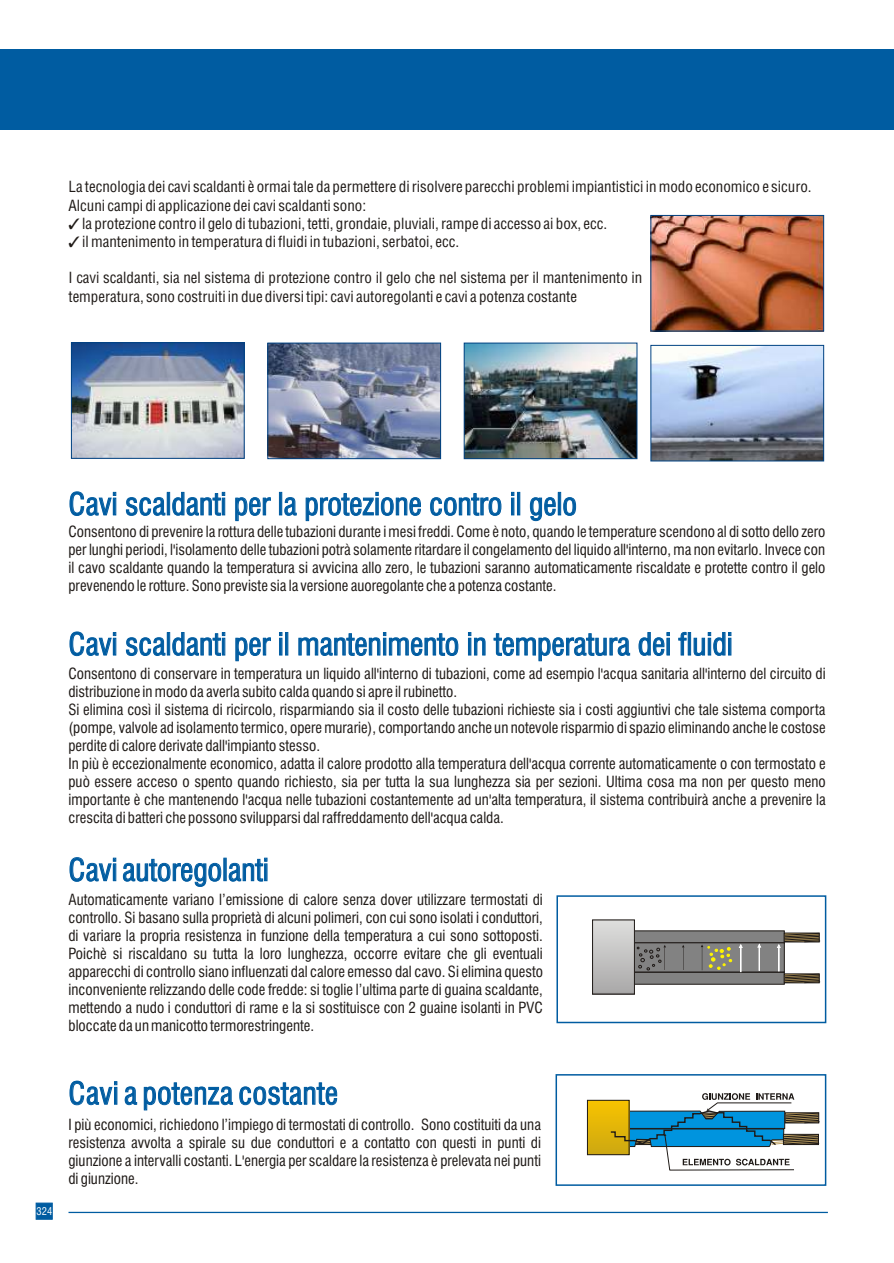
<style>
.page{position:relative;width:894px;height:1263px;background:#fff}
.page>*{position:absolute;margin:0;border:0;box-sizing:border-box;transform-origin:0 0}
.t1{font:30px "Swis 721 Cn BT";color:#005ca1}
.t2{font:15px/18px "Swis 721 Cn BT";color:#1f1a17;text-align:justify}
.t3{font:15px/18.1px "Switzerland Condensed";color:#1f1a17}
.t4{font:10.5px "Swis 721 Cn BT";color:#fff}
</style>
<div class="page">
<div style="left:0;top:49px;width:894px;height:81px;background:#005ca1"></div>
<div style="left:556px;top:895px;width:270px;height:128px;border:2px solid #005ca1"></div>
<div style="left:556px;top:1074px;width:270px;height:112px;background:#fff;border:2px solid #005ca1"></div>
<div style="left:587px;top:1100px;width:42px;height:55px;background:linear-gradient(to bottom,#f9c300,#cca812)"></div>
<div style="left:587px;top:1100px;width:42px;height:55px;border:1px solid #1f1a17"></div>
<svg style="left:609px;top:1093px;width:211px;height:77px"></svg>
<div style="left:614px;top:931px;width:170px;height:12px;background:#828282;border:1px solid #1f1a17"></div>
<div style="left:614px;top:972px;width:171px;height:12px;background:#828282;border:1px solid #1f1a17"></div>
<div style="left:634px;top:943px;width:151px;height:29px;background:#828282;border:1px solid #1f1a17"></div>
<div style="left:593px;top:920px;width:41px;height:74px;background:linear-gradient(to bottom,#dededd,#aaa9a9)"></div>
<div style="left:592px;top:920px;width:43px;height:74px;border:1px solid #1f1a17"></div>
<svg style="left:682px;top:945px;width:3px;height:25px"></svg>
<svg style="left:739px;top:944px;width:4px;height:28px"></svg>
<svg style="left:757px;top:944px;width:4px;height:27px"></svg>
<svg style="left:777px;top:933px;width:43px;height:50px"></svg>
<svg style="left:637px;top:945px;width:29px;height:25px"></svg>
<svg style="left:701px;top:945px;width:31px;height:25px"></svg>
<img style="left:73px;top:344px;width:170px;height:113px">
<div style="left:71px;top:342px;width:174px;height:117px;border:1px solid #004282"></div>
<img style="left:269px;top:345px;width:170px;height:112px">
<div style="left:267px;top:343px;width:174px;height:116px;border:1px solid #004282"></div>
<img style="left:652px;top:217px;width:170px;height:112px">
<div style="left:650px;top:215px;width:174px;height:116px;border:1px solid #004282"></div>
<img style="left:652px;top:347px;width:170px;height:112px">
<div style="left:650px;top:345px;width:174px;height:116px;border:1px solid #004282"></div>
<img style="left:466px;top:345px;width:169px;height:112px">
<div style="left:464px;top:343px;width:173px;height:116px;border:1px solid #004282"></div>
<hr style="left:69px;top:1212px;width:759px;height:1px;background:#005ca1">
<div style="left:36px;top:1203px;width:16px;height:16px;background:#005ca1;border:1px solid #005ca1"></div>
<p class="t3" style="left:69px;top:180px;width:745px">La tecnologia dei cavi scaldanti è ormai tale da permettere di risolvere parecchi problemi impiantistici in modo economico e sicuro.</p>
<p class="t3" style="left:69px;top:198px;width:299px">Alcuni campi di applicazione dei cavi scaldanti sono:</p>
<p class="t3" style="left:82px;top:216px;width:526px">la protezione contro il gelo di tubazioni, tetti, grondaie, pluviali, rampe di accesso ai box, ecc.</p>
<p class="t3" style="left:82px;top:234px;width:378px">il mantenimento in temperatura di fluidi in tubazioni, serbatoi, ecc.</p>
<p class="t3" style="left:69px;top:271px;width:575px">I cavi scaldanti, sia nel sistema di protezione contro il gelo che nel sistema per il mantenimento in temperatura, sono costruiti in due diversi tipi: cavi autoregolanti e cavi a potenza costante</p>
<h1 class="t1" style="left:69px;top:492px;width:510px">Cavi scaldanti per la protezione contro il gelo</h1>
<p class="t2" style="left:69px;top:524px;width:758px">Consentono di prevenire la rottura delle tubazioni durante i mesi freddi. Come è noto, quando le temperature scendono al di sotto dello zero per lunghi periodi, l'isolamento delle tubazioni potrà solamente ritardare il congelamento del liquido all'interno, ma non evitarlo. Invece con il cavo scaldante quando la temperatura si avvicina allo zero, le tubazioni saranno automaticamente riscaldate e protette contro il gelo prevenendo le rotture. Sono previste sia la versione auoregolante che a potenza costante.</p>
<h1 class="t1" style="left:69px;top:632px;width:666px">Cavi scaldanti per il mantenimento in temperatura dei fluidi</h1>
<p class="t2" style="left:69px;top:666px;width:759px;text-align:left">Consentono di conservare in temperatura un liquido all'interno di tubazioni, come ad esempio l'acqua sanitaria all'interno del circuito di distribuzione in modo da averla subito calda quando si apre il rubinetto.<br>Si elimina così il sistema di ricircolo, risparmiando sia il costo delle tubazioni richieste sia i costi aggiuntivi che tale sistema comporta (pompe, valvole ad isolamento termico, opere murarie), comportando anche un notevole risparmio di spazio eliminando anche le costose perdite di calore derivate dall'impianto stesso.<br>In più è eccezionalmente economico, adatta il calore prodotto alla temperatura dell'acqua corrente automaticamente o con termostato e può essere acceso o spento quando richiesto, sia per tutta la sua lunghezza sia per sezioni. Ultima cosa ma non per questo meno importante è che mantenendo l'acqua nelle tubazioni costantemente ad un'alta temperatura, il sistema contribuirà anche a prevenire la crescita di batteri che possono svilupparsi dal raffreddamento dell'acqua calda.</p>
<h1 class="t1" style="left:69px;top:858px;width:202px">Cavi autoregolanti</h1>
<p class="t2" style="left:69px;top:893px;width:476px">Automaticamente variano l’emissione di calore senza dover utilizzare termostati di controllo. Si basano sulla proprietà di alcuni polimeri, con cui sono isolati i conduttori, di variare la propria resistenza in funzione della temperatura a cui sono sottoposti.<br>Poichè si riscaldano su tutta la loro lunghezza, occorre evitare che gli eventuali apparecchi di controllo siano influenzati dal calore emesso dal cavo. Si elimina questo inconveniente relizzando delle code fredde: si toglie l’ultima parte di guaina scaldante, mettendo a nudo i conduttori di rame e la si sostituisce con 2 guaine isolanti in PVC bloccate da un manicotto termorestringente.</p>
<p class="t4" style="left:37px;top:1207px;width:17px">324</p>
<h1 class="t1" style="left:69px;top:1081px;width:271px">Cavi a potenza costante</h1>
<p class="t2" style="left:69px;top:1117px;width:474px">I più economici, richiedono l’impiego di termostati di controllo. Sono costituiti da una resistenza avvolta a spirale su due conduttori e a contatto con questi in punti di giunzione a intervalli costanti. L'energia per scaldare la resistenza è prelevata nei punti di giunzione.</p>
</div>
